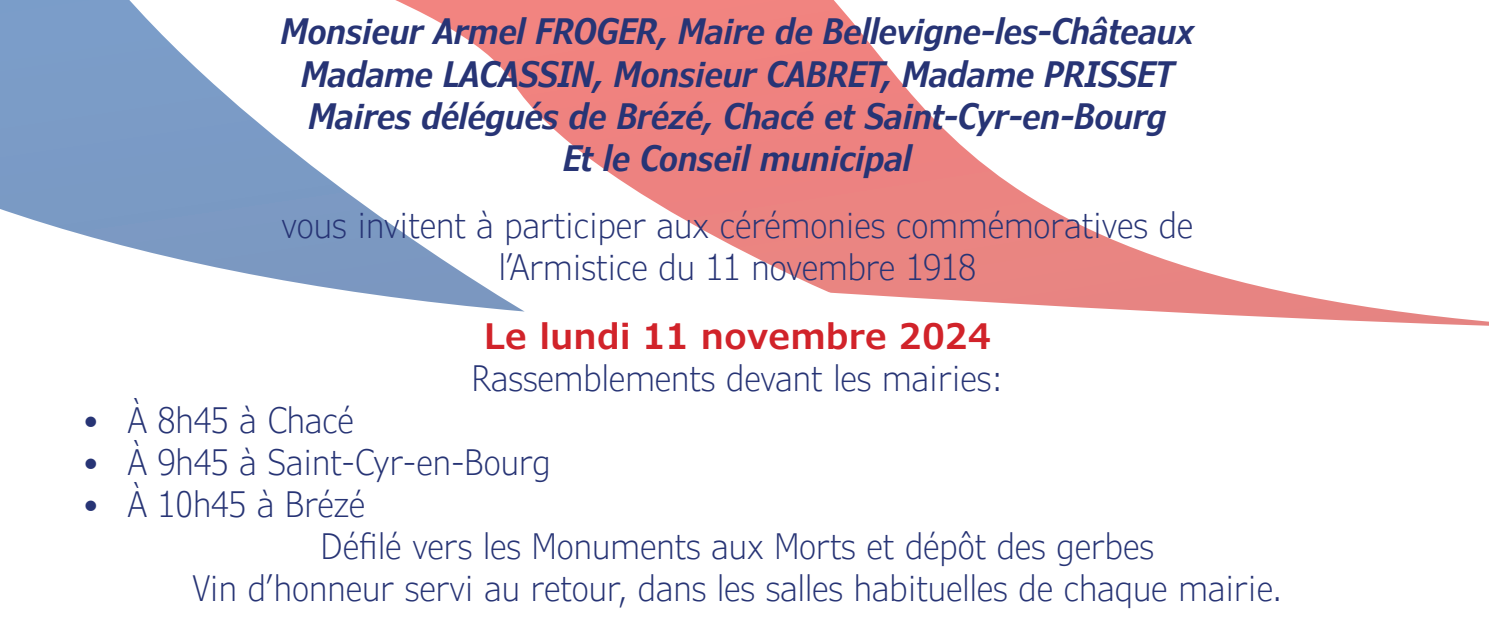
<style>
.page{position:relative;width:1489px;height:638px;background:#fff}
.page>*{position:absolute;margin:0;border:0;box-sizing:border-box;transform-origin:0 0}
.t1{font:300 condensed 35px/42px "Verdana Pro";color:#273475;text-align:center}
.t2{font:italic 600 condensed 35px/42px "Verdana Pro";color:#273475;text-align:center}
.t3{font:600 35px "Verdana Pro";color:#d1232a}
</style>
<div class="page">
<svg style="left:519px;top:41px;width:969px;height:285px"></svg>
<svg style="left:524px;top:0;width:344px;height:309px"></svg>
<svg style="left:0;top:0;width:524px;height:311px"></svg>
<p class="t2" style="left:281px;top:11px;width:914px">Monsieur Armel FROGER, Maire de Bellevigne-les-Châteaux<br>Madame LACASSIN, Monsieur CABRET, Madame PRISSET</p>
<p class="t2" style="left:308px;top:95px;width:859px">Maires délégués de Brézé, Chacé et Saint-Cyr-en-Bourg</p>
<p class="t2" style="left:563px;top:137px;width:350px">Et le Conseil municipal</p>
<p class="t1" style="left:281px;top:204px;width:913px">vous invitent à participer aux cérémonies commémoratives de l’Armistice du 11 novembre 1918</p>
<p class="t3" style="left:484px;top:314px;width:508px">Le lundi 11 novembre 2024</p>
<p class="t1" style="left:472px;top:358px;width:532px">Rassemblements devant les mairies:</p>
<p class="t1" style="left:83px;top:400px;width:272px">• À 8h45 à Chacé</p>
<p class="t1" style="left:83px;top:442px;width:469px">• À 9h45 à Saint-Cyr-en-Bourg</p>
<p class="t1" style="left:83px;top:484px;width:284px">• À 10h45 à Brézé</p>
<p class="t1" style="left:193px;top:526px;width:1090px">Défilé vers les Monuments aux Morts et dépôt des gerbes<br>Vin d’honneur servi au retour, dans les salles habituelles de chaque mairie.</p>
</div>
